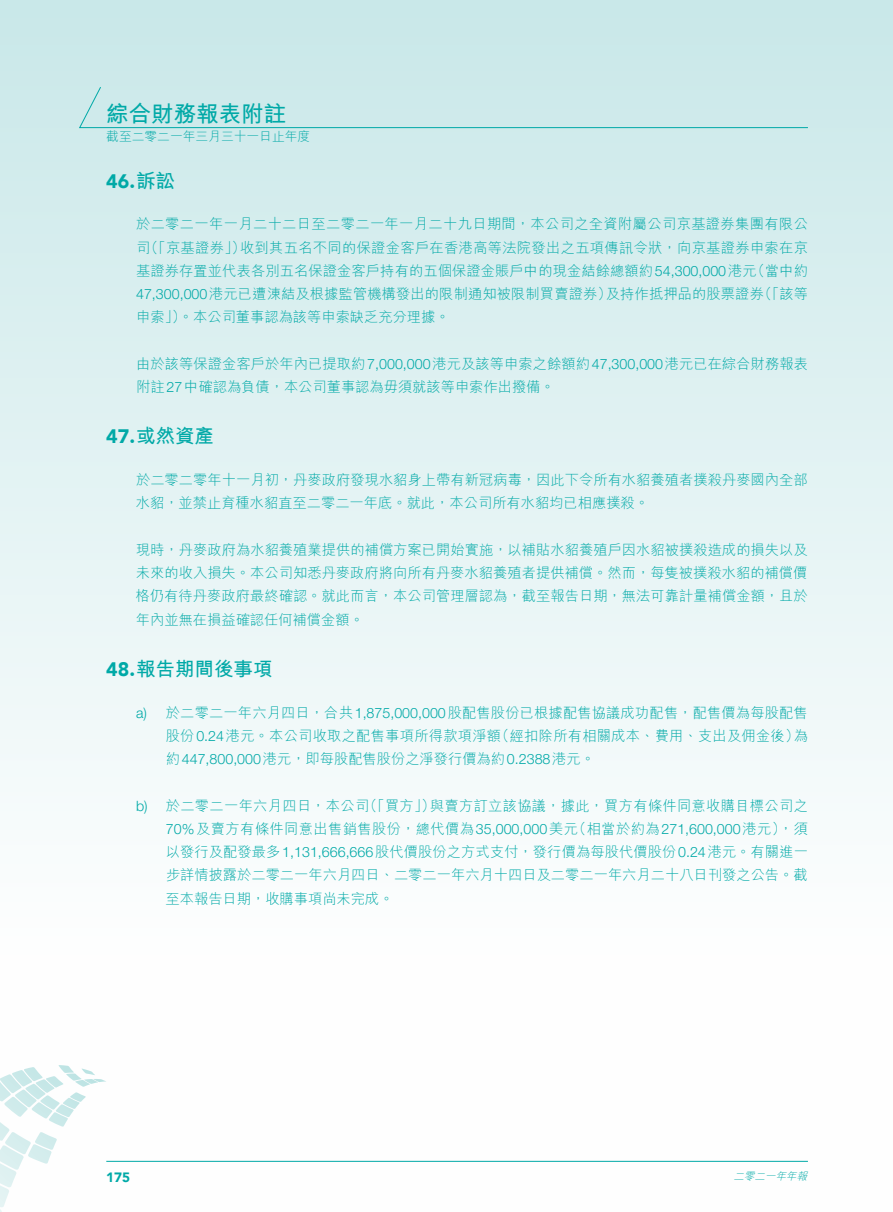
<style>
.page{position:relative;width:893px;height:1212px;background:#fff}
.page>*{position:absolute;margin:0;border:0;box-sizing:border-box;transform-origin:0 0}
.t1{font:700 22.5px "M Hei HK";color:#00a9a7}
.t2{font:700 19.5px "M Hei HK";color:#00a9a7}
.t3{font:900 19.5px "Avenir";color:#00a9a7}
.t4{font:300 14.25px/23.2px "M Hei HK";letter-spacing:.005em;color:#00a9a7}
.t5{font:300 14.25px/23.2px "M Hei HK";letter-spacing:.025em;color:#00a9a7;text-align:right}
.t6{font:300 14.25px "Helvetica Neue LT Std";color:#00a9a7}
.t7{font:900 13.5px "Avenir";color:#00a9a7}
.t8{font:300 12.75px "M Hei HK";color:#00a9a7}
.t9{font:italic 300 10.5px "M Hei HK";color:#00a9a7}
.s1{font-family:"M Hei HK";font-weight:700}
.s2{font-family:"Helvetica Neue LT Std"}
.s3{font-family:"Avenir";font-weight:900}
</style>
<div class="page">
<div style="left:0;top:0;width:892px;height:1212px;background:linear-gradient(to bottom,#cbe9ea,#fff)"></div>
<svg style="left:0;top:1065px;width:106px;height:147px"></svg>
<hr style="left:106px;top:1161px;width:702px;height:1px;background:#00a9a7">
<div style="left:78px;top:86px;width:731px;height:42px;background:#ceeaeb"></div>
<h1 class="t1" style="left:106px;top:98px;width:181px">綜合財務報表附註</h1>
<p class="t8" style="left:106px;top:130px;width:205px">截至二零二一年三月三十一日止年度</p>
<h2 class="t3" style="left:106px;top:164px;width:70px">46.<span class="s1">訴訟</span></h2>
<p class="t5" style="left:136px;top:212px;width:673px">於二零二一年一月二十二日至二零二一年一月二十九日期間，本公司之全資附屬公司京基證券集團有限公收到其五名不同的保證金客戶在香港高等法院發出之五項傳訊令狀，向京基證券申索在京</p>
<p class="t4" style="left:144px;top:235px;width:103px">（「京基證券」）</p>
<p class="t4" style="left:136px;top:235px;width:16px">司</p>
<p class="t4" style="left:751px;top:259px;width:59px">（當中約</p>
<p class="t4" style="left:136px;top:259px;width:622px">基證券存置並代表各別五名保證金客戶持有的五個保證金賬戶中的現金結餘總額約<span class="s2">54,300,000</span>港元</p>
<p class="t4" style="left:136px;top:282px;width:477px"><span class="s2">47,300,000</span>港元已遭涷結及根據監管機構發出的限制通知被限制買賣證券）申索」）。本公司董事認為該等申索缺乏充分理據。</p>
<p class="t4" style="left:136px;top:352px;width:673px">由於該等保證金客戶於年內已提取約<span class="s2">7,000,000</span>港元及該等申索之餘額約<span class="s2">47,300,000</span>港元已在綜合財務報表附註<span class="s2">27</span>中確認為負債，本公司董事認為毋須就該等申索作出撥備。</p>
<h2 class="t2" style="left:106px;top:422px;width:109px"><span class="s3">47.</span>或然資產</h2>
<p class="t4" style="left:136px;top:468px;width:673px">於二零二零年十一月初，丹麥政府發現水貂身上帶有新冠病毒，因此下令所有水貂養殖者撲殺丹麥國內全部水貂，並禁止育種水貂直至二零二一年底。就此，本公司所有水貂均已相應撲殺。</p>
<p class="t4" style="left:136px;top:538px;width:674px;text-align:justify">現時，丹麥政府為水貂養殖業提供的補償方案已開始實施，以補貼水貂養殖戶因水貂被撲殺造成的損失以及未來的收入損失。本公司知悉丹麥政府將向所有丹麥水貂養殖者提供補償。然而，每隻被撲殺水貂的補償價格仍有待丹麥政府最終確認。就此而言，本公司管理層認為，截至報告日期，無法可靠計量補償金額，且於年內並無在損益確認任何補償金額。</p>
<h2 class="t2" style="left:106px;top:654px;width:168px"><span class="s3">48.</span>報告期間後事項</h2>
<p class="t4" style="left:166px;top:700px;width:643px">於二零二一年六月四日，合共<span class="s2">1,875,000,000</span>股配售股份已根據配售協議成功配售，配售價為每股配售</p>
<p class="t4" style="left:758px;top:282px;width:52px">（「該等</p>
<p class="t4" style="left:606px;top:282px;width:160px">及持作抵押品的股票證券</p>
<p class="t6" style="left:136px;top:704px;width:12px">)a</p>
<p class="t6" style="left:136px;top:797px;width:13px">)b</p>
<p class="t4" style="left:495px;top:724px;width:314px">（經扣除所有相關成本、費用、支出及佣金後 為）</p>
<p class="t4" style="left:166px;top:724px;width:431px">股份<span class="s2">0.24</span>港元。本公司收取之配售事項所得款項淨額約<span class="s2">447,800,000</span>港元，即每股配售股份之淨發行價為約<span class="s2">0.2388</span>港元。</p>
<p class="t5" style="left:430px;top:794px;width:380px">與賣方訂立該協議，據此，買方有條件同意收購目標公司之</p>
<p class="t4" style="left:363px;top:794px;width:74px">（「買方」）</p>
<p class="t5" style="left:166px;top:794px;width:205px">於二零二一年六月四日，本公司</p>
<p class="t4" style="left:166px;top:817px;width:644px"><span class="s2">70%</span>及賣方有條件同意出售銷售股份，總代價為<span class="s2">35,000,000</span>美元<br>以發行及配發最多<span class="s2">1,131,666,666</span>股代價股份之方式支付，發行價為每股代價股份<span class="s2">0.24</span>港元。有關進一步詳情披露於二零二一年六月四日、二零二一年六月十四日及二零二一年六月二十八日刊發之公告。截至本報告日期，收購事項尚未完成。</p>
<p class="t4" style="left:572px;top:817px;width:237px">（相當於約為<span class="s2">271,600,000</span>港元，）須</p>
<p class="t7" style="left:106px;top:1165px;width:25px">175</p>
<p class="t9" style="left:733px;top:1170px;width:78px">二零二一年年報</p>
</div>
